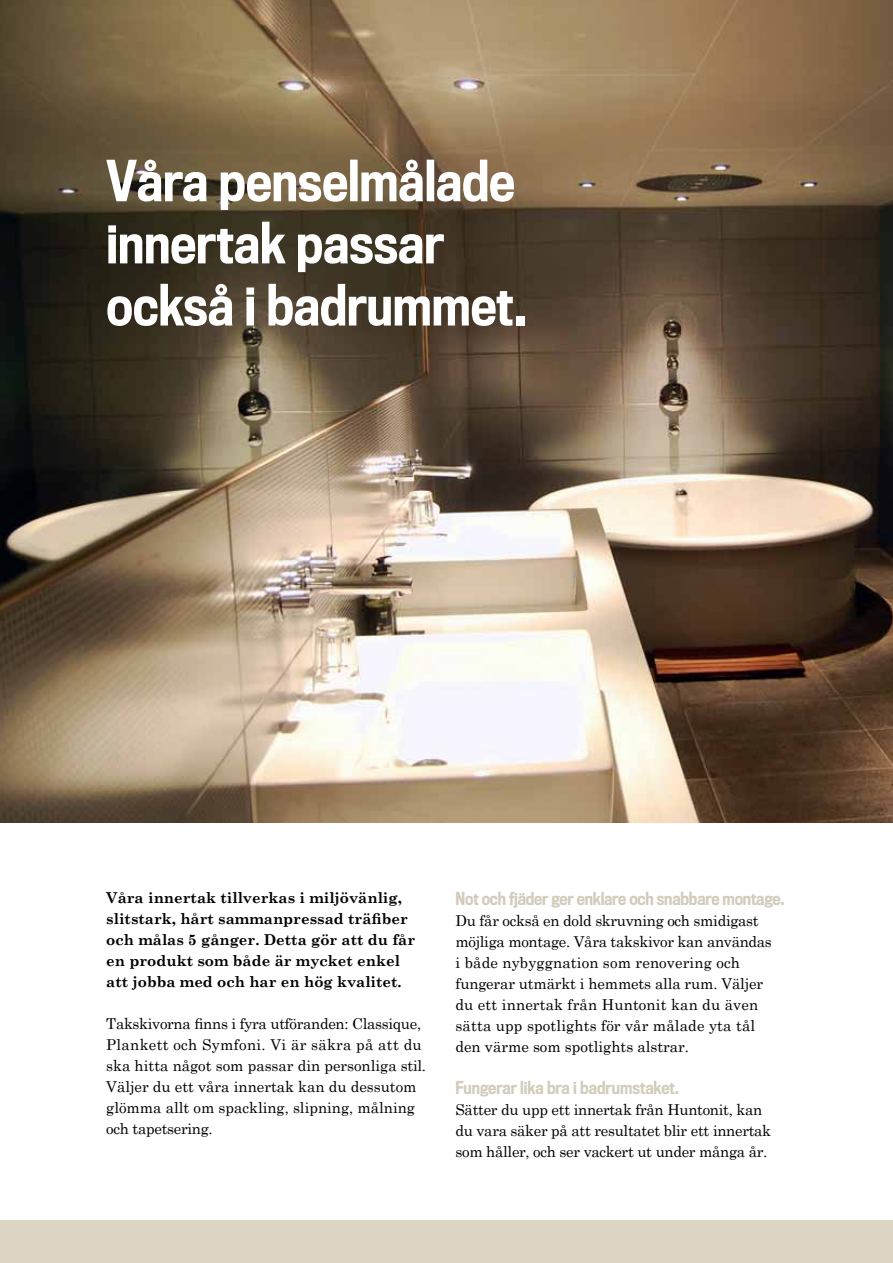
<style>
.page{position:relative;width:893px;height:1263px;background:#fff}
.page>*{position:absolute;margin:0;border:0;box-sizing:border-box;transform-origin:0 0}
.t1{font:500 52.2px/62.1px "Titling Gothic FB Cond";color:#fff}
.t2{font:500 16.5px "Titling Gothic FB Cond";letter-spacing:-.01em;color:#d3cbbb}
.t3{font:15px/21px "Century Schoolbook";letter-spacing:-.01em;color:#000}
.t4{font:700 15px/21px "Century Schoolbook";color:#000}
</style>
<div class="page">
<img style="left:0;top:0;width:893px;height:823px">
<div style="left:0;top:1220px;width:893px;height:43px;background:#dcd5c4"></div>
<h1 class="t1" style="left:106px;top:151px;width:422px">Våra penselmålade innertak passar också i badrummet.</h1>
<p class="t4" style="left:106px;top:887px;width:310px">Våra innertak tillverkas i miljövänlig, slitstark, hårt sammanpressad träfiber och målas 5 gånger. Detta gör att du får en produkt som både är mycket enkel att jobba med och har en hög kvalitet.</p>
<p class="t3" style="left:106px;top:1012px;width:321px">Takskivorna finns i fyra utföranden: Classique, Plankett och Symfoni. Vi är säkra på att du ska hitta något som passar din personliga stil.<br>Väljer du ett våra innertak kan du dessutom glömma allt om spackling, slipning, målning och tapetsering.</p>
<p class="t2" style="left:455px;top:889px;width:331px">Not och fjäder ger enklare och snabbare montage.</p>
<p class="t3" style="left:455px;top:909px;width:318px">Du får också en dold skruvning och smidigast möjliga montage. Våra takskivor kan användas i både nybyggnation som renovering och fungerar utmärkt i hemmets alla rum. Väljer du ett innertak från Huntonit kan du även sätta upp spotlights för vår målade yta tål den värme som spotlights alstrar.</p>
<p class="t2" style="left:455px;top:1078px;width:225px">Fungerar lika bra i badrumstaket.</p>
<p class="t3" style="left:455px;top:1098px;width:317px">Sätter du upp ett innertak från Huntonit, kan du vara säker på att resultatet blir ett innertak som håller, och ser vackert ut under många år.</p>
</div>
